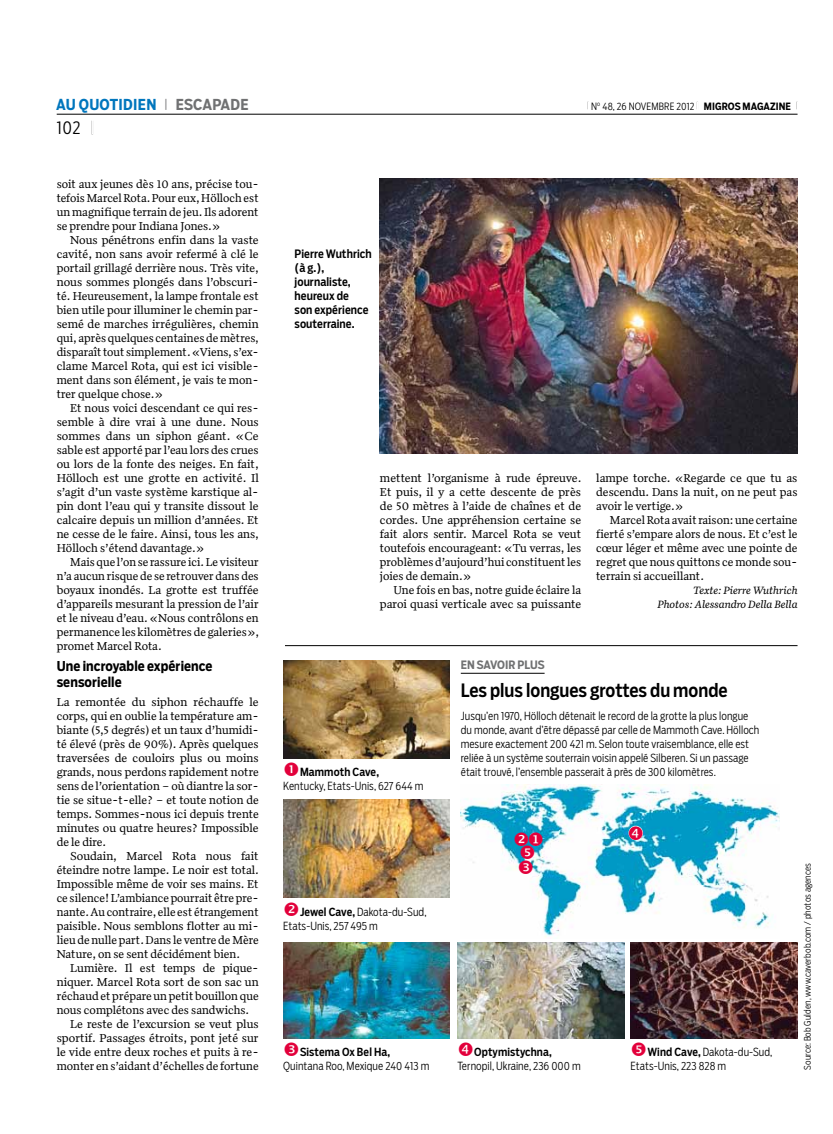
<style>
.page{position:relative;width:833px;height:1134px;background:#fff}
.page>*{position:absolute;margin:0;border:0;box-sizing:border-box;transform-origin:0 0}
.t1{font:500 18.25px "Salvo Sans Cond";color:#000}
.t2{font:300 17.5px "Salvo Sans Cond";color:#000}
.t3{font:700 15px "Salvo Sans Cond";letter-spacing:.02em;color:#0076bd}
.t4{font:700 13.5px/15.2px "Salvo Sans Cond";letter-spacing:.005em;color:#000}
.t5{font:11.75px/14px "Quiosco Two LF";color:#000;text-align:justify}
.t6{font:500 11.5px/14px "Salvo Sans Cond";letter-spacing:.005em;color:#000}
.t7{font:700 11.5px "Salvo Sans Cond";letter-spacing:.005em;color:#707172}
.t8{font:300 11.12px/14px "Salvo Sans Cond";letter-spacing:.005em;color:#000}
.t9{font:500 11.12px "Salvo Sans Cond";letter-spacing:.01em;color:#000}
.t10{font:italic 10.88px/14px "Quiosco Two LF";color:#000;text-align:right}
.t11{font:300 10px "Salvo Sans Cond";letter-spacing:.01em;color:#000}
.t12{font:300 9px "Salvo Sans Cond";letter-spacing:.01em;color:#000}
.s1{font-weight:300;font-size:11.88px;color:#707172}
.s2{color:#707172}
.s3{font-size:8.12px}
.s4{font-weight:700}
.s5{font-size:14.75px}
.s6{color:#e2003b}
.s7{font-weight:500}
</style>
<div class="page">
<hr style="left:57px;top:114px;width:740px;height:1px;background:#000">
<img style="left:460px;top:784px;width:320px;height:154px">
<img style="left:283px;top:799px;width:167px;height:98px">
<img style="left:283px;top:942px;width:167px;height:96px">
<img style="left:283px;top:661px;width:167px;height:98px">
<img style="left:631px;top:942px;width:166px;height:96px">
<img style="left:457px;top:942px;width:167px;height:96px">
<hr style="left:461px;top:673px;width:83px;height:1px;background:#000">
<hr style="left:285px;top:645px;width:512px;height:1px;background:#000">
<img style="left:380px;top:179px;width:417px;height:275px">
<svg style="left:628px;top:826px;width:15px;height:14px"></svg>
<svg style="left:514px;top:832px;width:28px;height:42px"></svg>
<p class="t3" style="left:56px;top:94px;width:194px">AU QUOTIDIEN <span class="s1">|</span> <span class="s2">ESCAPADE</span></p>
<p class="t11" style="left:587px;top:99px;width:213px"><span class="s3">|</span> N<sup>o</sup> 48, 26 NOVEMBRE 2012 <span class="s3">|</span> <span class="s4">MIGROS MAGAZINE</span> <span class="s3">|</span></p>
<h2 class="t2" style="left:57px;top:116px;width:39px">102 <span class="s5">|</span></h2>
<p class="t5" style="left:57px;top:176px;width:203px">soit aux jeunes dès 10 ans, précise tou&shy;tefois Marcel Rota. Pour eux, Hölloch est un magnifique terrain de jeu. Ils adorent se prendre pour Indiana Jones.»</p>
<p class="t5" style="left:57px;top:232px;width:204px;text-indent:13px">Nous pénétrons enfin dans la vaste cavité, non sans avoir refermé à clé le portail grillagé derrière nous. Très vite, nous sommes plongés dans l’obscuri&shy;té. Heureusement, la lampe frontale est bien utile pour illuminer le chemin par&shy;semé de marches irrégulières, chemin qui, après quelques centaines de mètres, disparaît tout simplement. «Viens, s’ex&shy;clame Marcel Rota, qui est ici visible&shy;ment dans son élément, je vais te mon&shy;trer quelque chose.»</p>
<p class="t5" style="left:57px;top:400px;width:204px;text-indent:13px">Et nous voici descendant ce qui res&shy;semble à dire vrai à une dune. Nous sommes dans un siphon géant. «Ce sable est apporté par l’eau lors des crues ou lors de la fonte des neiges. En fait, Hölloch est une grotte en activité. Il s’agit d’un vaste système karstique al&shy;pin dont l’eau qui y transite dissout le calcaire depuis un million d’années. Et ne cesse de le faire. Ainsi, tous les ans, Hölloch s’étend davantage.»</p>
<p class="t5" style="left:57px;top:554px;width:204px;text-indent:13px">Mais que l’on se rassure ici. Le visiteur n’a aucun risque de se retrouver dans des boyaux inondés. La grotte est truffée d’appareils mesurant la pression de l’air et le niveau d’eau. «Nous contrôlons en permanence les kilomètres de galeries», promet Marcel Rota.</p>
<p class="t4" style="left:57px;top:659px;width:157px">Une incroyable expérience sensorielle</p>
<p class="t5" style="left:57px;top:694px;width:203px">La remontée du siphon réchauffe le corps, qui en oublie la température am&shy;biante (5,5 degrés) et un taux d’humidi&shy;té élevé (près de 90%). Après quelques traversées de couloirs plus ou moins grands, nous perdons rapidement notre sens de l’orientation – où diantre la sor&shy;tie se situe-t-elle? – et toute notion de temps. Sommes-nous ici depuis trente minutes ou quatre heures? Impossible de le dire.</p>
<p class="t5" style="left:57px;top:848px;width:204px;text-indent:13px">Soudain, Marcel Rota nous fait éteindre notre lampe. Le noir est total.<br>Impossible même de voir ses mains. Et ce silence! L’ambiance pourrait être pre&shy;nante. Au contraire, elle est étrangement paisible. Nous semblons flotter au mi&shy;lieu de nulle part. Dans le ventre de Mère Nature, on se sent décidément bien.</p>
<p class="t5" style="left:70px;top:960px;width:190px">Lumière. Il est temps de pique-</p>
<p class="t5" style="left:57px;top:974px;width:203px">niquer. Marcel Rota sort de son sac un</p>
<p class="t5" style="left:57px;top:988px;width:203px">réchaud et prépare un petit bouillon que</p>
<p class="t5" style="left:57px;top:1002px;width:194px">nous complétons avec des sandwichs.</p>
<p class="t5" style="left:70px;top:1016px;width:190px">Le reste de l’excursion se veut plus</p>
<p class="t5" style="left:57px;top:1030px;width:203px">sportif. Passages étroits, pont jeté sur</p>
<p class="t5" style="left:57px;top:1044px;width:204px">le vide entre deux roches et puits à re-</p>
<p class="t5" style="left:57px;top:1058px;width:203px">monter en s’aidant d’échelles de fortune</p>
<p class="t6" style="left:295px;top:246px;width:79px">Pierre Wuthrich (à g.), journaliste, heureux de<br>son expérience souterraine.</p>
<p class="t5" style="left:380px;top:470px;width:203px">mettent l’organisme à rude épreuve.<br>Et puis, il y a cette descente de près de 50 mètres à l’aide de chaînes et de cordes. Une appréhension certaine se fait alors sentir. Marcel Rota se veut toutefois encourageant: «Tu verras, les problèmes d’aujourd’hui constituent les joies de demain.»</p>
<p class="t5" style="left:380px;top:582px;width:203px;text-align:right">Une fois en bas, notre guide éclaire la paroi quasi verticale avec sa puissante</p>
<p class="t5" style="left:596px;top:470px;width:203px">lampe torche. «Regarde ce que tu as descendu. Dans la nuit, on ne peut pas avoir le vertige.»</p>
<p class="t5" style="left:596px;top:512px;width:203px;text-indent:13px">Marcel Rota avait raison: une certaine fierté s’empare alors de nous. Et c’est le cœur léger et même avec une pointe de regret que nous quittons ce monde sou&shy;terrain si accueillant.</p>
<p class="t10" style="left:657px;top:583px;width:141px">Texte: Pierre Wuthrich<br>Photos: Alessandro Della Bella</p>
<p class="t8" style="left:283px;top:764px;width:142px"><span class="s6">■</span><span class="s7">Mammoth Cave,<br></span>Kentucky, Etats-Unis, 627 644 m</p>
<p class="t7" style="left:461px;top:657px;width:85px">EN SAVOIR PLUS</p>
<h1 class="t1" style="left:461px;top:678px;width:268px">Les plus longues grottes du monde</h1>
<p class="t8" style="left:461px;top:708px;width:300px">Jusqu’en 1970, Hölloch détenait le record de la grotte la plus longue du monde, avant d’être dépassé par celle de Mammoth Cave. Hölloch mesure exactement 200 421 m. Selon toute vraisemblance, elle est reliée à un système souterrain voisin appelé Silberen. Si un passage était trouvé, l’ensemble passerait à près de 300 kilomètres.</p>
<p class="t8" style="left:283px;top:904px;width:145px"><span class="s6">□</span><span class="s7">Jewel Cave,</span> Dakota-du-Sud,<br>Etats-Unis, 257 495 m</p>
<p class="t9" style="left:300px;top:1044px;width:92px">Sistema Ox Bel Ha,</p>
<p class="t8" style="left:283px;top:1058px;width:148px">Quintana Roo, Mexique 240 413 m</p>
<p class="t8" style="left:457px;top:1044px;width:125px"><span class="s6">❑</span><span class="s7">Optymistychna,<br></span>Ternopil, Ukraine, 236 000 m</p>
<p class="t8" style="left:630px;top:1044px;width:143px;text-indent:17px"><span class="s7">Wind Cave,</span> Dakota-du-Sud,<br>Etats-Unis, 223 828 m</p>
<p class="t12" style="left:802px;top:1070px;width:208px;rotate:-90deg">Source: Bob Gulden, www.caverbob.com / photos agences</p>
</div>
